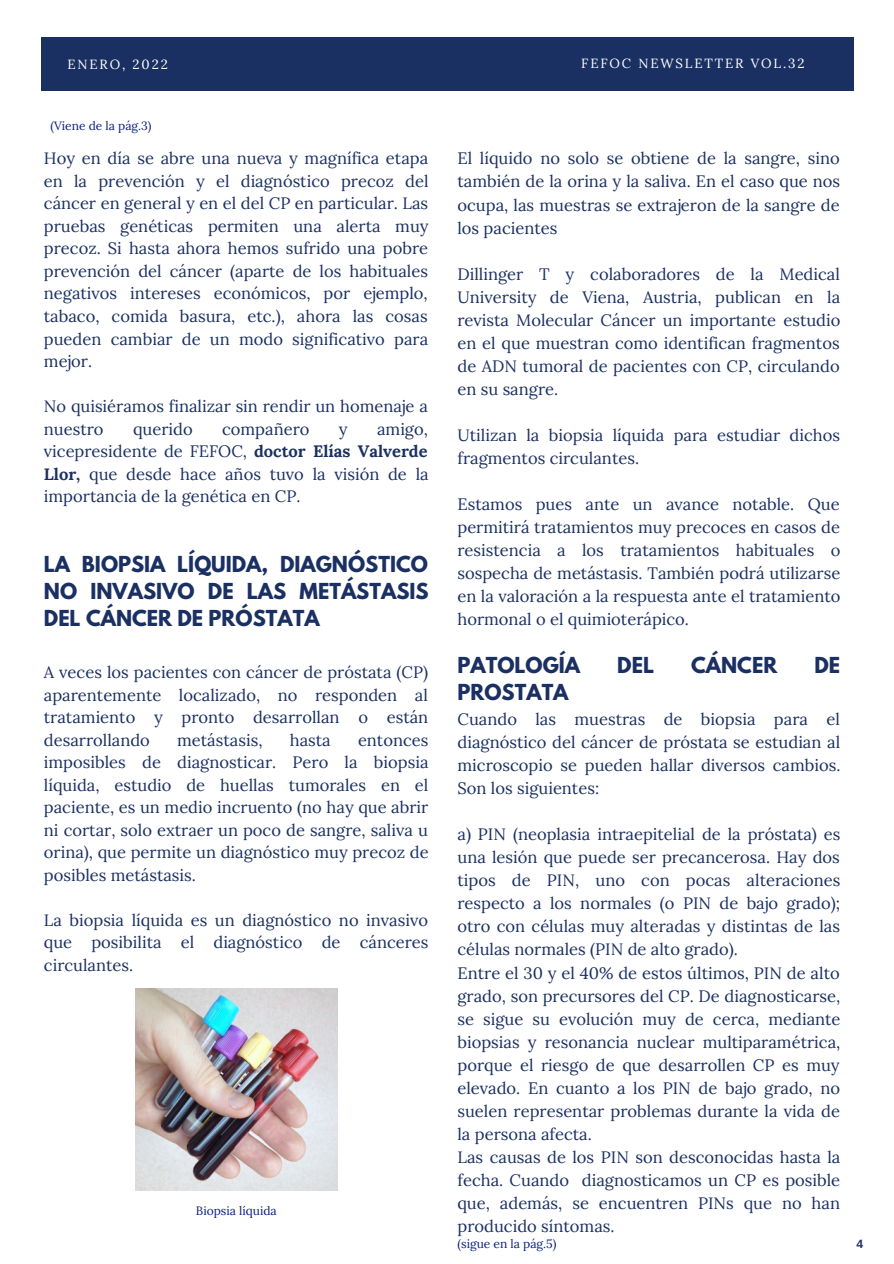
<style>
.page{position:relative;width:894px;height:1264px;background:#fff}
.page>*{position:absolute;margin:0;border:0;box-sizing:border-box;transform-origin:0 0}
.t1{font:700 19.5px/27px "League Spartan";color:#1b3062;text-align:justify}
.t2{font:16.5px/23px "Lora";color:#1b3062;text-align:justify}
.t3{font:13.2px "Lora";letter-spacing:.14em;color:#fff}
.t4{font:12px "Lora";color:#0b1e80}
.t5{font:700 12px "Arimo";color:#1b3062}
.s1{font-weight:700}
</style>
<div class="page">
<div style="left:42px;top:37px;width:811px;height:53px;background:#1b3062"></div>
<img style="left:135px;top:988px;width:203px;height:202px">
<p class="t3" style="left:67px;top:56px;width:102px">ENERO, 2022</p>
<p class="t4" style="left:50px;top:118px;width:103px">(Viene de la pág.3)</p>
<p class="t2" style="left:44px;top:147px;width:386px;line-height:22.5px">Hoy en día se abre una nueva y magnífica etapa en la prevención y el diagnóstico precoz del cáncer en general y en el del CP en particular. Las pruebas genéticas permiten una alerta muy precoz. Si hasta ahora hemos sufrido una pobre prevención del cáncer (aparte de los habituales negativos intereses económicos, por ejemplo, tabaco, comida basura, etc.), ahora las cosas pueden cambiar de un modo significativo para mejor.</p>
<p class="t2" style="left:44px;top:395px;width:385px;line-height:22.5px">No quisiéramos finalizar sin rendir un homenaje a nuestro</p>
<p class="t2" style="left:133px;top:417px;width:61px">querido</p>
<p class="t2" style="left:222px;top:417px;width:89px">compañero</p>
<p class="t2" style="left:339px;top:417px;width:10px">y</p>
<p class="t2" style="left:44px;top:417px;width:386px;line-height:22.5px;text-indent:333px">amigo, vicepresidente de FEFOC, <span class="s1">doctor Elías Valverde Llor,</span> que desde hace años tuvo la visión de la importancia de la genética en CP.</p>
<p class="t1" style="left:44px;top:553px;width:386px">LA BIOPSIA LÍQUIDA, DIAGNÓSTICO NO INVASIVO DE LAS METÁSTASIS DEL CÁNCER DE PRÓSTATA</p>
<p class="t2" style="left:44px;top:660px;width:386px;line-height:22.5px">A veces los pacientes con cáncer de próstata (CP) aparentemente localizado, no responden al tratamiento y pronto desarrollan o están desarrollando</p>
<p class="t2" style="left:177px;top:728px;width:87px">metástasis,</p>
<p class="t2" style="left:290px;top:728px;width:42px">hasta</p>
<p class="t2" style="left:44px;top:728px;width:386px;line-height:22.5px;text-indent:314px">entonces imposibles de diagnosticar. Pero la biopsia líquida, estudio de huellas tumorales en el paciente, es un medio incruento (no hay que abrir ni cortar, solo extraer un poco de sangre, saliva u orina), que permite un diagnóstico muy precoz de posibles metástasis.</p>
<p class="t2" style="left:44px;top:908px;width:386px;line-height:22.5px">La biopsia líquida es un diagnóstico no invasivo que posibilita el diagnóstico de cánceres circulantes.</p>
<p class="t4" style="left:196px;top:1203px;width:82px">Biopsia líquida</p>
<p class="t3" style="left:581px;top:54px;width:225px">FEFOC NEWSLETTER VOL.32</p>
<p class="t2" style="left:457px;top:147px;width:384px">El líquido no solo se obtiene de la sangre, sino también de la orina y la saliva. En el caso que nos ocupa, las muestras se extrajeron de la sangre de los pacientes</p>
<p class="t2" style="left:457px;top:262px;width:384px">Dillinger T y colaboradores de la Medical University de Viena, Austria, publican en la revista Molecular Cáncer un importante estudio en el que muestran como identifican fragmentos de ADN tumoral de pacientes con CP, circulando en su sangre.</p>
<p class="t2" style="left:457px;top:423px;width:384px">Utilizan la biopsia líquida para estudiar dichos fragmentos circulantes.</p>
<p class="t2" style="left:457px;top:492px;width:384px">Estamos pues ante un avance notable. Que permitirá tratamientos muy precoces en casos de resistencia a los tratamientos habituales o sospecha de metástasis. También podrá utilizarse en la valoración a la respuesta ante el tratamiento hormonal o el quimioterápico.</p>
<p class="t1" style="left:457px;top:654px;width:124px">PATOLOGÍA</p>
<p class="t1" style="left:617px;top:654px;width:38px">DEL</p>
<p class="t1" style="left:691px;top:654px;width:88px">CÁNCER</p>
<p class="t1" style="left:814px;top:654px;width:27px">DE</p>
<p class="t1" style="left:457px;top:681px;width:113px">PROSTATA</p>
<p class="t2" style="left:457px;top:707px;width:384px">Cuando las muestras de biopsia para el diagnóstico del cáncer de próstata se estudian al microscopio se pueden hallar diversos cambios.<br>Son los siguientes:</p>
<p class="t2" style="left:457px;top:822px;width:384px">a) PIN (neoplasia intraepitelial de la próstata) es una lesión que puede ser precancerosa. Hay dos tipos de PIN, uno con pocas alteraciones respecto a los normales (o PIN de bajo grado); otro con células muy alteradas y distintas de las células normales (PIN de alto grado).</p>
<p class="t2" style="left:457px;top:961px;width:384px">Entre el 30 y el 40% de estos últimos, PIN de alto grado, son precursores del CP. De diagnosticarse, se sigue su evolución muy de cerca, mediante biopsias y resonancia nuclear multiparamétrica, porque el riesgo de que desarrollen CP es muy elevado. En cuanto a los PIN de bajo grado, no suelen representar problemas durante la vida de la persona afecta.</p>
<p class="t2" style="left:457px;top:1145px;width:384px">Las causas de los PIN son desconocidas hasta la fecha. Cuando diagnosticamos un CP es posible que, además, se encuentren PINs que no han producido síntomas.</p>
<p class="t4" style="left:457px;top:1235px;width:100px">(sigue en la pág.5)</p>
<p class="t5" style="left:856px;top:1236px;width:8px">4</p>
</div>
